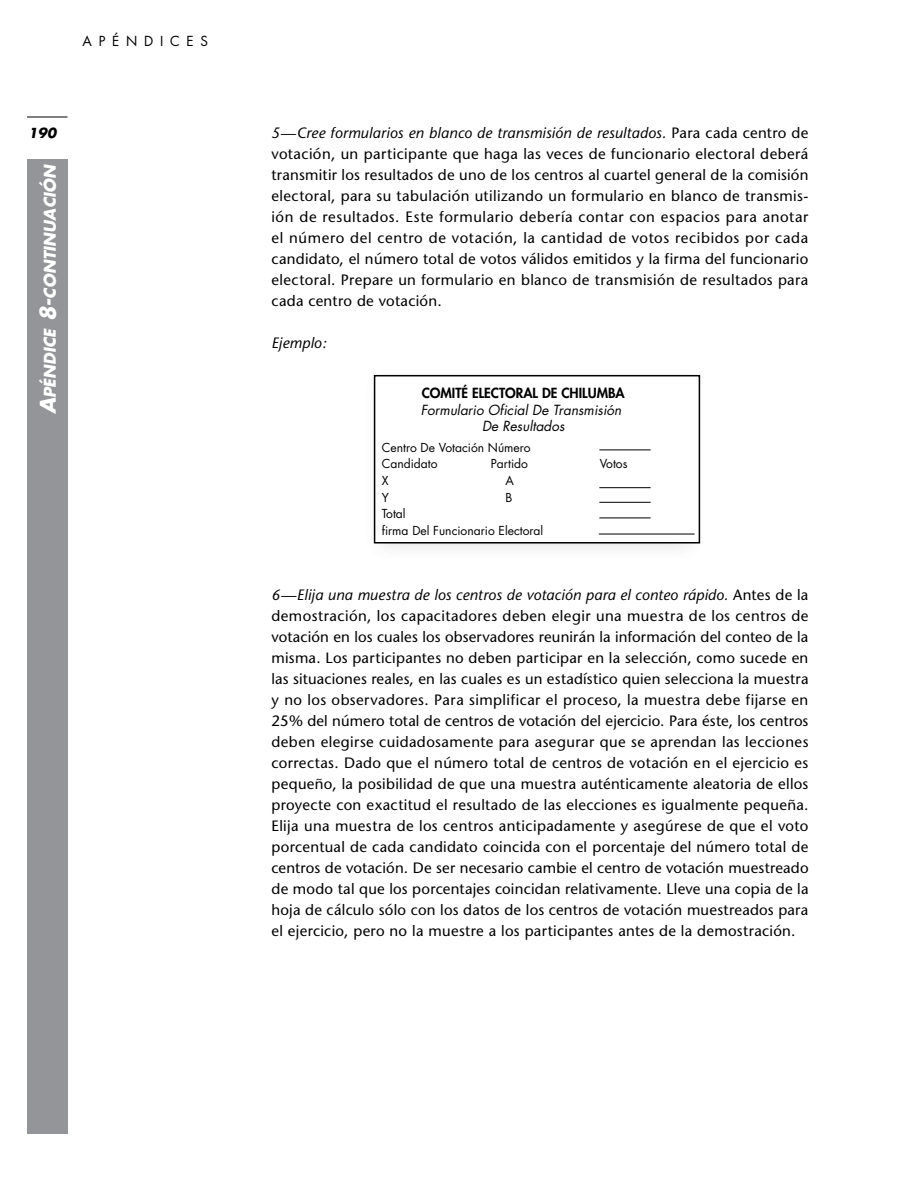
<style>
.page{position:relative;width:918px;height:1188px;background:#fff}
.page>*{position:absolute;margin:0;border:0;box-sizing:border-box;transform-origin:0 0}
.t1{font:italic 700 15.75px "Futura";color:#fff}
.t2{font:15px/21px "Stone Sans";letter-spacing:.02em;color:#000;text-align:justify}
.t3{font:italic 15px "Stone Sans";letter-spacing:.01em;color:#000}
.t4{font:italic 13.65px/16.4px "Futura";color:#000;text-align:center}
.t5{font:800 13.65px "Futura";color:#000}
.t6{font:13.5px "Futura";letter-spacing:.5em;color:#000}
.t7{font:italic 700 13.5px "Futura";color:#000}
.t8{font:12.15px/16.6px "Futura";color:#000}
.s1{font-size:21px}
.s2{font-style:italic}
</style>
<div class="page">
<hr style="left:27px;top:117px;width:41px;height:1px;background:#000">
<div style="left:374px;top:375px;width:326px;height:169px;border:2px solid #000"></div>
<hr style="left:599px;top:534px;width:95px;height:1px;background:#000">
<hr style="left:599px;top:518px;width:52px;height:1px;background:#000">
<hr style="left:599px;top:502px;width:52px;height:1px;background:#000">
<hr style="left:599px;top:487px;width:52px;height:1px;background:#000">
<hr style="left:599px;top:450px;width:52px;height:1px;background:#000">
<div style="left:27px;top:159px;width:41px;height:975px;background:#939598"></div>
<p class="t6" style="left:82px;top:32px;width:125px">APÉNDICEs</p>
<p class="t7" style="left:28px;top:124px;width:29px">190</p>
<p class="t1" style="left:39px;top:414px;width:252px;rotate:-90deg"><span class="s1">A</span>péndice <span class="s1">8-</span>continuación</p>
<p class="t2" style="left:271px;top:122px;width:539px"><span class="s2">5—Cree formularios en blanco de transmisión de resultados.</span> Para cada centro de votación, un participante que haga las veces de funcionario electoral deberá transmitir los resultados de uno de los centros al cuartel general de la comisión electoral, para su tabulación utilizando un formulario en blanco de transmis&shy;ión de resultados. Este formulario debería contar con espacios para anotar el número del centro de votación, la cantidad de votos recibidos por cada candidato, el número total de votos válidos emitidos y la firma del funcionario electoral. Prepare un formulario en blanco de transmisión de resultados para cada centro de votación.</p>
<p class="t3" style="left:271px;top:334px;width:57px">Ejemplo:</p>
<p class="t5" style="left:422px;top:385px;width:205px">COMITÉ ELECTORAL DE CHILUMBA</p>
<p class="t4" style="left:421px;top:401px;width:202px">Formulario Oficial De Transmisión<br>De Resultados</p>
<p class="t8" style="left:382px;top:439px;width:150px">Centro De Votación Número<br>Candidato</p>
<p class="t8" style="left:491px;top:456px;width:39px">Partido</p>
<p class="t8" style="left:600px;top:456px;width:29px">Votos</p>
<p class="t8" style="left:382px;top:472px;width:8px">X</p>
<p class="t8" style="left:506px;top:472px;width:10px">A</p>
<p class="t8" style="left:382px;top:489px;width:9px">Y</p>
<p class="t8" style="left:506px;top:489px;width:8px">B</p>
<p class="t8" style="left:382px;top:506px;width:163px">Total<br>firma Del Funcionario Electoral</p>
<p class="t2" style="left:271px;top:584px;width:539px"><span class="s2">6—Elija una muestra de los centros de votación para el conteo rápido.</span> Antes de la demostración, los capacitadores deben elegir una muestra de los centros de votación en los cuales los observadores reunirán la información del conteo de la misma. Los participantes no deben participar en la selección, como sucede en las situaciones reales, en las cuales es un estadístico quien selecciona la muestra y no los observadores. Para simplificar el proceso, la muestra debe fijarse en 25% del número total de centros de votación del ejercicio. Para éste, los centros deben elegirse cuidadosamente para asegurar que se aprendan las lecciones correctas. Dado que el número total de centros de votación en el ejercicio es pequeño, la posibilidad de que una muestra auténticamente aleatoria de ellos proyecte con exactitud el resultado de las elecciones es igualmente pequeña.<br>Elija una muestra de los centros anticipadamente y asegúrese de que el voto porcentual de cada candidato coincida con el porcentaje del número total de centros de votación. De ser necesario cambie el centro de votación muestreado de modo tal que los porcentajes coincidan relativamente. Lleve una copia de la hoja de cálculo sólo con los datos de los centros de votación muestreados para el ejercicio, pero no la muestre a los participantes antes de la demostración.</p>
</div>
